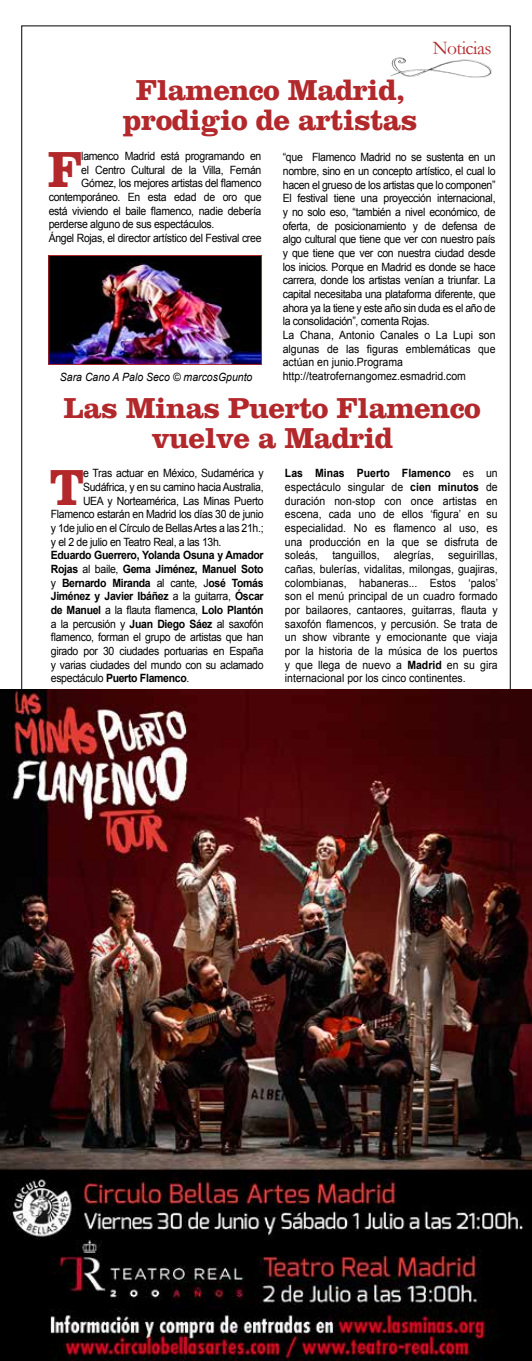
<style>
.page{position:relative;width:532px;height:1361px;background:#fff}
.page>*{position:absolute;margin:0;border:0;box-sizing:border-box;transform-origin:0 0}
.t1{font:700 52.65px "Clarendon";color:#b2282b;scale:.92 1}
.t2{font:700 30px/30px "Clarendon";letter-spacing:-.02em;color:#b2282b;text-align:center}
.t3{font:19.5px "Garamond";letter-spacing:-.03em;color:#b2282b}
.t4{font:11.4px/13.6px "Arial";letter-spacing:-.03em;color:#000;text-align:justify;scale:.92 1}
.t5{font:italic 11.4px "Arial";color:#000;scale:.92 1}
.s1{font-weight:700}
</style>
<div class="page">
<img style="left:0;top:689px;width:531px;height:672px">
<img style="left:390px;top:59px;width:102px;height:19px">
<img style="left:50px;top:257px;width:210px;height:106px">
<div style="left:48px;top:255px;width:214px;height:110px;border:1px solid #b2282b"></div>
<h2 class="t2" style="left:123px;top:75px;width:295px">Flamenco Madrid, prodigio de artistas</h2>
<h3 class="t3" style="left:432px;top:36px;width:60px">Noticias</h3>
<h1 class="t1" style="left:48px;top:138px;width:40px">F</h1>
<p class="t4" style="left:81px;top:149px;width:197px">lamenco Madrid está programando en</p>
<p class="t4" style="left:81px;top:163px;width:197px">el Centro Cultural de la Villa, Fernán</p>
<p class="t4" style="left:81px;top:177px;width:197px">Gómez, los mejores artistas del flamenco</p>
<p class="t4" style="left:49px;top:190px;width:233px">contemporáneo. En esta edad de oro que</p>
<p class="t4" style="left:49px;top:204px;width:233px">está viviendo el baile flamenco, nadie debería</p>
<p class="t4" style="left:49px;top:218px;width:182px">perderse alguno de sus espectáculos.</p>
<p class="t4" style="left:49px;top:231px;width:233px">Ángel Rojas, el director artístico del Festival cree</p>
<p class="t5" style="left:60px;top:369px;width:211px">Sara Cano A Palo Seco © marcosGpunto</p>
<p class="t4" style="left:283px;top:150px;width:233px;text-align:left">“que Flamenco Madrid no se sustenta en un nombre, sino en un concepto artístico, el cual lo hacen el grueso de los artistas que lo componen” El festival tiene una proyección internacional, y no solo eso, “también a nivel económico, de oferta, de posicionamiento y de defensa de algo cultural que tiene que ver con nuestro país y que tiene que ver con nuestra ciudad desde los inicios. Porque en Madrid es donde se hace carrera, donde los artistas venían a triunfar. La capital necesitaba una plataforma diferente, que ahora ya la tiene y este año sin duda es el año de la consolidación”, comenta Rojas.<br>La Chana, Antonio Canales o La Lupi son algunas de las figuras emblemáticas que actúan en junio.Programa http://teatrofernangomez.esmadrid.com</p>
<h2 class="t2" style="left:64px;top:392px;width:418px">Las Minas Puerto Flamenco vuelve a Madrid</h2>
<h1 class="t1" style="left:49px;top:455px;width:40px">T</h1>
<p class="t4" style="left:83px;top:466px;width:198px">e Tras actuar en México, Sudamérica y</p>
<p class="t4" style="left:83px;top:480px;width:198px">Sudáfrica, y en su camino hacia Australia,</p>
<p class="t4" style="left:83px;top:494px;width:198px">UEA y Norteamérica, Las Minas Puerto</p>
<p class="t4" style="left:51px;top:507px;width:233px">Flamenco estarán en Madrid los días 30 de junio</p>
<p class="t4" style="left:51px;top:521px;width:233px">y 1de julio en el Círculo de Bellas Artes a las 21h.;</p>
<p class="t4" style="left:51px;top:535px;width:187px">y el 2 de julio en Teatro Real, a las 13h.</p>
<p class="t4" style="left:51px;top:548px;width:233px"><span class="s1">Eduardo Guerrero, Yolanda Osuna y Amador Rojas</span> al baile, <span class="s1">Gema Jiménez, Manuel Soto </span>y <span class="s1">Bernardo Miranda</span> al cante, J<span class="s1">osé Tomás Jiménez y Javier Ibáñez</span> a la guitarra, <span class="s1">Óscar de Manuel</span> a la flauta flamenca, <span class="s1">Lolo Plantón </span>a la percusión y <span class="s1">Juan Diego Sáez</span> al saxofón flamenco, forman el grupo de artistas que han girado por 30 ciudades portuarias en España y varias ciudades del mundo con su aclamado espectáculo <span class="s1">Puerto Flamenco</span>.</p>
<p class="t4" style="left:285px;top:466px;width:233px"><span class="s1">Las Minas Puerto Flamenco</span> es un espectáculo singular de <span class="s1">cien minutos</span> de duración non-stop con once artistas en escena, cada uno de ellos ‘figura’ en su especialidad. No es flamenco al uso, es una producción en la que se disfruta de soleás, tanguillos, alegrías, seguirillas, cañas, bulerías, vidalitas, milongas, guajiras, colombianas, habaneras... Estos ‘palos’ son el menú principal de un cuadro formado por bailaores, cantaores, guitarras, flauta y saxofón flamencos, y percusión. Se trata de un show vibrante y emocionante que viaja por la historia de la música de los puertos y que llega de nuevo a <span class="s1">Madrid</span> en su gira internacional por los cinco continentes.</p>
</div>
